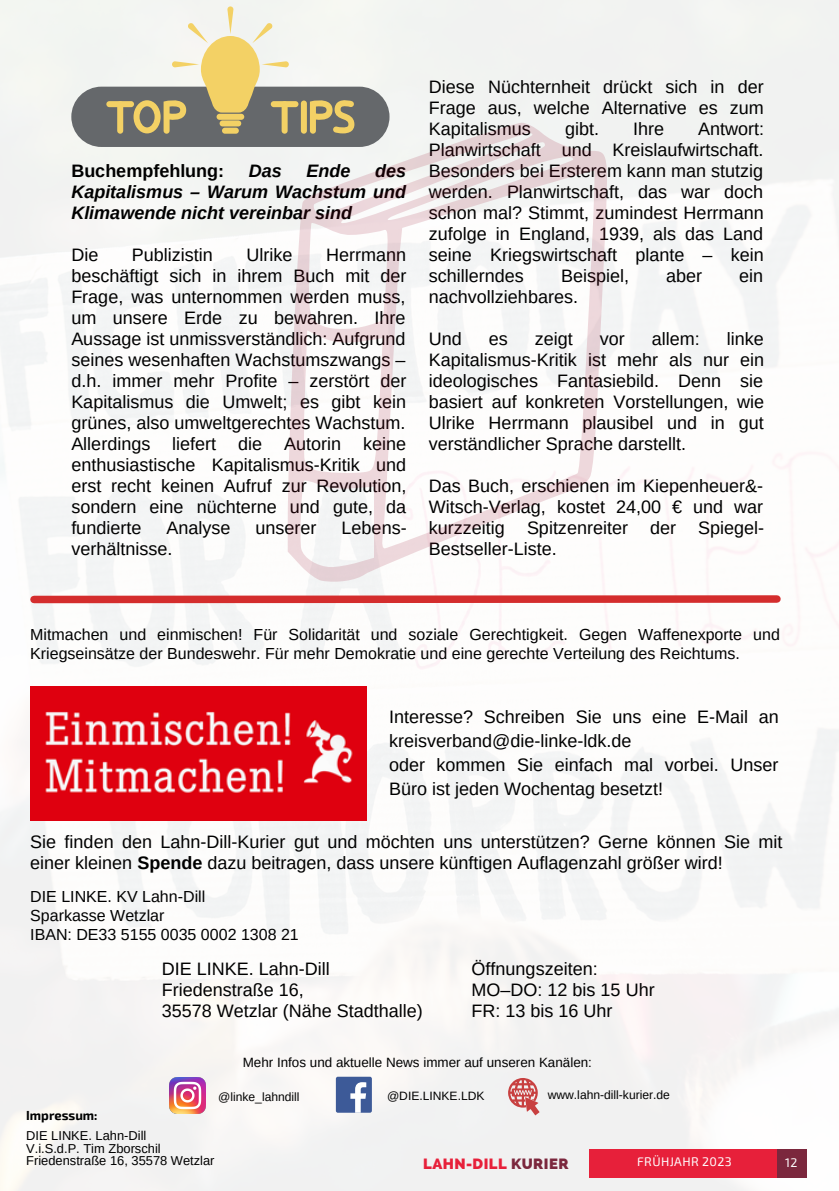
<style>
.page{position:relative;width:839px;height:1191px;background:#fff}
.page>*{position:absolute;margin:0;border:0;box-sizing:border-box;transform-origin:0 0}
.t1{font:18px/21px "Arimo";color:#000;text-align:justify}
.t2{font:italic 700 18px/21px "Arimo";color:#000;text-align:justify}
.t3{font:700 18px "Arimo";color:#000}
.t4{font:16px/18.6px "Arimo";color:#000}
.t5{font:800 14.8px "Raleway";letter-spacing:.03em;color:#e7203a}
.t6{font:13.4px "Arimo";color:#000}
.t7{font:12.8px/12.8px "Arimo";color:#000}
.t8{font:700 12.8px "Exo 2";color:#000}
.t9{font:12.4px "Exo 2";letter-spacing:.03em;color:#fff}
.t10{font:12px "Arimo";color:#000}
.s1{font-weight:700}
.s2{color:#7b273d}
</style>
<div class="page">
<div style="left:0;top:0;width:838px;height:1191px;background:#f8f7f6"></div>
<div style="left:776px;top:1149px;width:30px;height:29px;background:#7b273d"></div>
<div style="left:589px;top:1149px;width:187px;height:29px;background:#e7203a"></div>
<div style="left:34px;top:595px;width:743px;height:8px;background:#d42d2d"></div>
<img style="left:169px;top:1078px;width:36px;height:36px">
<div style="left:336px;top:1077px;width:36px;height:36px;background:#3d5a98;border-radius:2px"></div>
<svg style="left:350px;top:1082px;width:16px;height:31px"></svg>
<svg style="left:508px;top:1078px;width:31px;height:37px"></svg>
<img style="left:30px;top:687px;width:336px;height:133px">
<div style="left:71px;top:87px;width:318px;height:60px;background:#65686b;border-radius:30px"></div>
<div style="left:117px;top:101px;width:6px;height:33px;background:#f3d165;border-radius:3px"></div>
<div style="left:106px;top:101px;width:28px;height:6px;background:#f3d165;border-radius:3px"></div>
<div style="left:271px;top:101px;width:27px;height:6px;background:#f3d165;border-radius:3px"></div>
<div style="left:301px;top:101px;width:6px;height:33px;background:#f3d165;border-radius:3px"></div>
<svg style="left:310px;top:100px;width:44px;height:23px"></svg>
<svg style="left:133px;top:6px;width:156px;height:128px"></svg>
<svg style="left:288px;top:123px;width:321px;height:460px;fill:#f9f6f7"></svg>
<p class="t2" style="left:71px;top:160px;width:336px;text-indent:304px">des Kapitalismus – Warum Wachstum und Klimawende nicht vereinbar sind</p>
<p class="t1" style="left:71px;top:244px;width:28px">Die</p>
<p class="t1" style="left:132px;top:244px;width:82px">Publizistin</p>
<p class="t1" style="left:246px;top:244px;width:47px">Ulrike</p>
<p class="t3" style="left:71px;top:160px;width:154px">Buchempfehlung:</p>
<p class="t2" style="left:249px;top:160px;width:35px">Das</p>
<p class="t2" style="left:306px;top:160px;width:45px">Ende</p>
<p class="t1" style="left:71px;top:244px;width:337px;text-indent:255px">Herrmann beschäftigt sich in ihrem Buch mit der Frage, was unternommen werden muss, um unsere Erde zu bewahren. Ihre Aussage ist unmissverständlich: Aufgrund seines wesenhaften Wachstumszwangs – d.h. immer mehr Profite – zerstört der Kapitalismus die Umwelt; es gibt kein grünes, also umweltgerechtes Wachstum.<br>Allerdings liefert die Autorin keine enthusiastische Kapitalismus-Kritik und erst recht keinen Aufruf zur Revolution, sondern eine nüchterne und gute, da fundierte</p>
<p class="t1" style="left:166px;top:517px;width:66px">Analyse</p>
<p class="t1" style="left:255px;top:517px;width:63px">unserer</p>
<p class="t1" style="left:341px;top:517px;width:67px">Lebens-</p>
<p class="t1" style="left:71px;top:538px;width:102px">verhältnisse.</p>
<p class="t1" style="left:429px;top:76px;width:336px">Diese Nüchternheit drückt sich in der Frage aus, welche Alternative es zum Kapitalismus</p>
<p class="t1" style="left:565px;top:118px;width:35px">gibt.</p>
<p class="t1" style="left:633px;top:118px;width:32px">Ihre</p>
<p class="t1" style="left:429px;top:118px;width:337px;text-indent:269px">Antwort:<br>Planwirtschaft und Kreislaufwirtschaft.<br>Besonders bei Ersterem kann man stutzig werden. Planwirtschaft, das war doch schon mal? Stimmt, zumindest Herrmann zufolge in England, 1939, als das Land seine Kriegswirtschaft plante – kein schillerndes</p>
<p class="t1" style="left:561px;top:265px;width:70px">Beispiel,</p>
<p class="t1" style="left:666px;top:265px;width:38px">aber</p>
<p class="t1" style="left:739px;top:265px;width:26px">ein</p>
<p class="t1" style="left:429px;top:286px;width:151px">nachvollziehbares.</p>
<p class="t1" style="left:429px;top:328px;width:35px">Und</p>
<p class="t1" style="left:489px;top:328px;width:21px">es</p>
<p class="t1" style="left:534px;top:328px;width:39px">zeigt</p>
<p class="t1" style="left:599px;top:328px;width:27px">vor</p>
<p class="t1" style="left:651px;top:328px;width:49px">allem:</p>
<p class="t1" style="left:429px;top:328px;width:337px;text-indent:298px">linke Kapitalismus-Kritik ist mehr als nur ein ideologisches Fantasiebild. Denn sie basiert auf konkreten Vorstellungen, wie Ulrike Herrmann plausibel und in gut verständlicher Sprache darstellt.</p>
<p class="t1" style="left:429px;top:475px;width:337px">Das Buch, erschienen im Kiepenheuer&amp;- Witsch-Verlag, kostet 24,00 € und war kurzzeitig Spitzenreiter der Spiegel-Bestseller-Liste.</p>
<p class="t4" style="left:30px;top:625px;width:751px">Mitmachen und einmischen! Für Solidarität und soziale Gerechtigkeit. Gegen Waffenexporte und<br>Kriegseinsätze der Bundeswehr. Für mehr Demokratie und eine gerechte Verteilung des Reichtums.</p>
<p class="t1" style="left:389px;top:705px;width:391px;line-height:24px;text-align:left">Interesse? Schreiben Sie uns eine E-Mail an kreisverband@die-linke-ldk.de<br>oder kommen Sie einfach mal vorbei. Unser Büro ist jeden Wochentag besetzt!</p>
<p class="t1" style="left:30px;top:831px;width:753px">Sie finden den Lahn-Dill-Kurier gut und möchten uns unterstützen? Gerne können Sie mit einer kleinen <span class="s1">Spende</span> dazu beitragen, dass unsere künftigen Auflagenzahl größer wird!</p>
<p class="t4" style="left:30px;top:888px;width:270px">DIE LINKE. KV Lahn-Dill<br>Sparkasse Wetzlar<br>IBAN: DE33 5155 0035 0002 1308 21</p>
<p class="t1" style="left:162px;top:958px;width:262px;text-align:left">DIE LINKE. Lahn-Dill<br>Friedenstraße 16,<br>35578 Wetzlar (Nähe Stadthalle)</p>
<p class="t1" style="left:471px;top:958px;width:184px;text-align:left">Öffnungszeiten:<br>MO–DO: 12 bis 15 Uhr<br>FR: 13 bis 16 Uhr</p>
<p class="t6" style="left:243px;top:1055px;width:351px">Mehr Infos und aktuelle News immer auf unseren Kanälen:</p>
<p class="t10" style="left:218px;top:1090px;width:83px">@linke_lahndill</p>
<p class="t10" style="left:387px;top:1089px;width:99px">@DIE.LINKE.LDK</p>
<p class="t10" style="left:547px;top:1088px;width:124px">www.lahn-dill-kurier.de</p>
<p class="t8" style="left:26px;top:1107px;width:73px">Impressum:</p>
<p class="t7" style="left:26px;top:1129px;width:190px">DIE LINKE. Lahn-Dill<br>V.i.S.d.P. Tim Zborschil<br>Friedenstraße 16, 35578 Wetzlar</p>
<p class="t5" style="left:423px;top:1156px;width:147px">LAHN-DILL <span class="s2">KURIER</span></p>
<p class="t9" style="left:637px;top:1154px;width:96px">FRÜHJAHR 2023</p>
<p class="t9" style="left:785px;top:1155px;width:14px">12</p>
</div>
